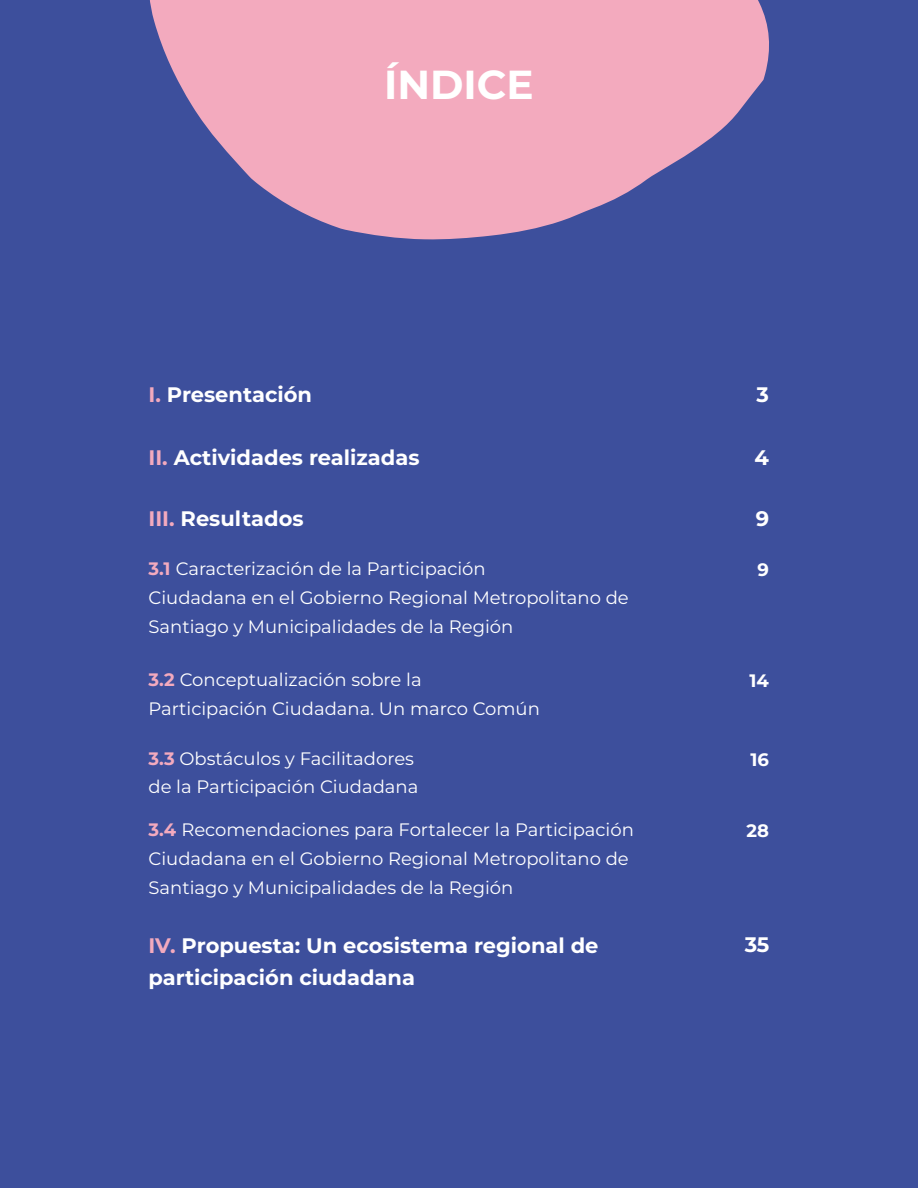
<style>
.page{position:relative;width:918px;height:1188px;background:#3d4f9c}
.page>*{position:absolute;margin:0;border:0;box-sizing:border-box;transform-origin:0 0}
.t1{font:700 40.5px "Montserrat";color:#fff}
.t2{font:700 21px "Montserrat";color:#fff}
.t3{font:18px/28.8px "Montserrat";color:#fff}
.t4{font:700 18px "Montserrat";color:#fff}
.s1{color:#f3aabe}
.s2{font-weight:700;color:#f3aabe}
</style>
<div class="page">
<svg style="left:149px;top:0;width:620px;height:240px;fill:#f3aabe"></svg>
<h1 class="t1" style="left:384px;top:58px;width:151px">ÍNDICE</h1>
<p class="t2" style="left:149px;top:381px;width:165px"><span class="s1">I.</span> Presentación</p>
<p class="t2" style="left:757px;top:381px;width:14px">3</p>
<p class="t2" style="left:149px;top:443px;width:273px"><span class="s1">II.</span> Actividades realizadas</p>
<p class="t2" style="left:755px;top:443px;width:16px">4</p>
<p class="t2" style="left:149px;top:504px;width:157px"><span class="s1">III.</span> Resultados</p>
<p class="t2" style="left:756px;top:504px;width:15px">9</p>
<p class="t3" style="left:149px;top:554px;width:482px"><span class="s2">3.1</span> Caracterización de la Participación<br>Ciudadana en el Gobierno Regional Metropolitano de<br>Santiago y Municipalidades de la Región</p>
<p class="t4" style="left:758px;top:558px;width:13px">9</p>
<p class="t3" style="left:149px;top:664px;width:393px"><span class="s2">3.2</span> Conceptualización sobre la<br>Participación Ciudadana. Un marco Común</p>
<p class="t4" style="left:750px;top:669px;width:21px">14</p>
<p class="t3" style="left:149px;top:743px;width:271px"><span class="s2">3.3</span> Obstáculos y Facilitadores de la Participación Ciudadana</p>
<p class="t4" style="left:751px;top:747px;width:20px">16</p>
<p class="t3" style="left:149px;top:815px;width:487px"><span class="s2">3.4</span> Recomendaciones para Fortalecer la Participación<br>Ciudadana en el Gobierno Regional Metropolitano de<br>Santiago y Municipalidades de la Región</p>
<p class="t4" style="left:747px;top:819px;width:24px">28</p>
<p class="t2" style="left:149px;top:931px;width:452px"><span class="s1">IV.</span> Propuesta: Un ecosistema regional de</p>
<p class="t2" style="left:745px;top:931px;width:26px">35</p>
<p class="t2" style="left:149px;top:964px;width:268px">participación ciudadana</p>
</div>
